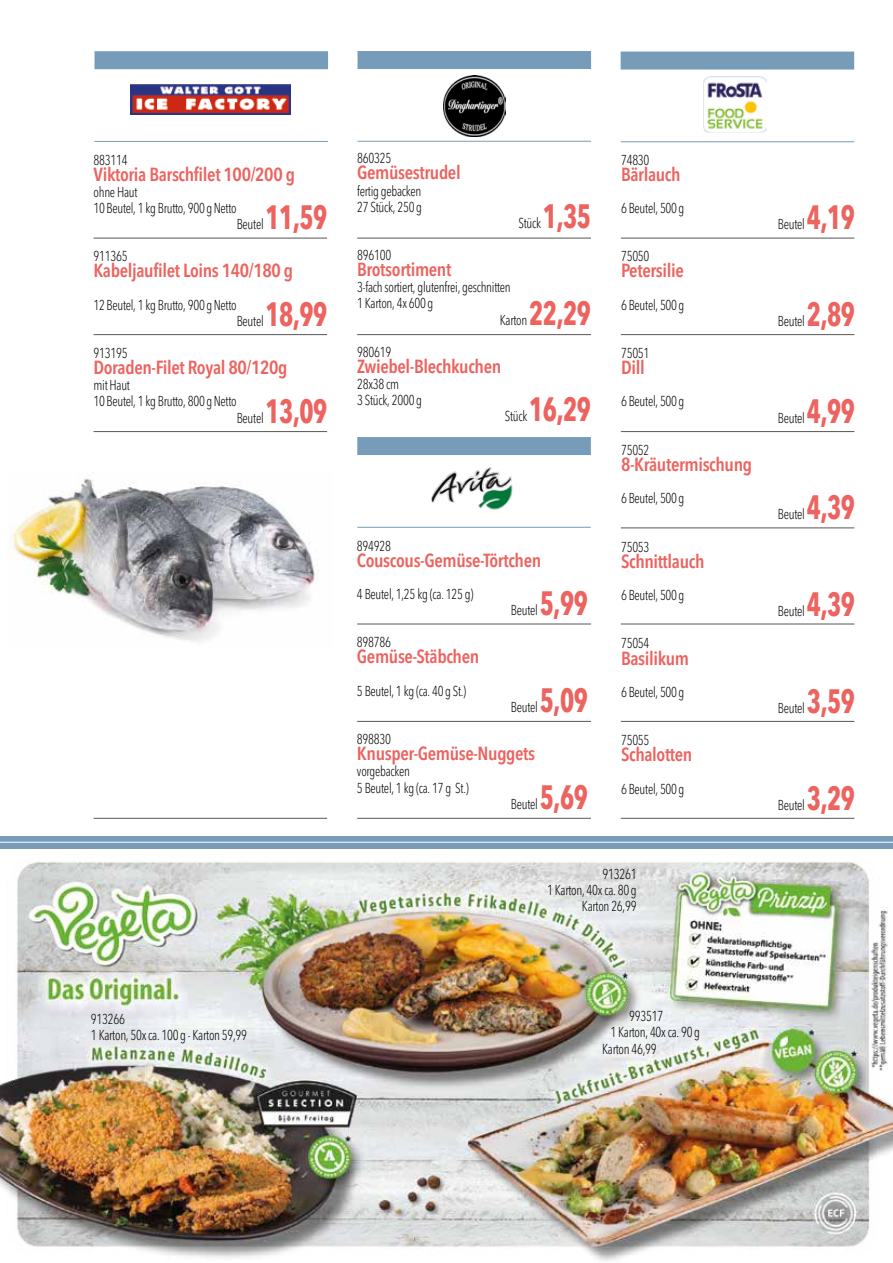
<style>
.page{position:relative;width:893px;height:1263px;background:#fff}
.page>*{position:absolute;margin:0;border:0;box-sizing:border-box;transform-origin:0 0}
.t1{font:700 condensed 33.45px "Avenir Next";letter-spacing:-.02em;color:#ec635f;scale:.81 1}
.t2{font:600 condensed 18.9px "Avenir Next LT Pro";letter-spacing:-.02em;color:#ec635f}
.t3{font:300 condensed 14.25px/16.2px "Avenir Next LT Pro";letter-spacing:-.02em;color:#000;scale:.9 1}
</style>
<div class="page">
<hr style="left:357px;top:141px;width:234px;height:1px;background:#769cba">
<div style="left:357px;top:51px;width:234px;height:18px;background:#769cba"></div>
<img style="left:444px;top:76px;width:61px;height:60px">
<hr style="left:621px;top:141px;width:233px;height:1px;background:#769cba">
<div style="left:621px;top:52px;width:233px;height:18px;background:#769cba"></div>
<img style="left:704px;top:77px;width:62px;height:56px">
<hr style="left:94px;top:141px;width:234px;height:1px;background:#769cba">
<div style="left:94px;top:51px;width:234px;height:18px;background:#769cba"></div>
<img style="left:131px;top:84px;width:160px;height:31px">
<img style="left:0;top:836px;width:893px;height:425px">
<hr style="left:357px;top:527px;width:234px;height:1px;background:#769cba">
<div style="left:357px;top:437px;width:234px;height:18px;background:#769cba"></div>
<img style="left:431px;top:468px;width:82px;height:42px">
<img style="left:10px;top:478px;width:309px;height:164px">
<hr style="left:94px;top:238px;width:233px;height:1px;background:#575756">
<hr style="left:94px;top:334px;width:233px;height:1px;background:#575756">
<hr style="left:94px;top:431px;width:233px;height:1px;background:#575756">
<hr style="left:94px;top:818px;width:233px;height:1px;background:#575756">
<hr style="left:357px;top:238px;width:234px;height:1px;background:#575756">
<hr style="left:357px;top:334px;width:234px;height:1px;background:#575756">
<hr style="left:357px;top:624px;width:234px;height:1px;background:#575756">
<hr style="left:357px;top:721px;width:234px;height:1px;background:#575756">
<hr style="left:357px;top:818px;width:234px;height:1px;background:#575756">
<hr style="left:621px;top:238px;width:233px;height:1px;background:#575756">
<hr style="left:621px;top:334px;width:233px;height:1px;background:#575756">
<hr style="left:621px;top:431px;width:233px;height:1px;background:#575756">
<hr style="left:621px;top:527px;width:233px;height:1px;background:#575756">
<hr style="left:621px;top:624px;width:233px;height:1px;background:#575756">
<hr style="left:621px;top:721px;width:233px;height:1px;background:#575756">
<hr style="left:621px;top:818px;width:233px;height:1px;background:#575756">
<p class="t3" style="left:94px;top:151px;width:39px">883114</p>
<h2 class="t2" style="left:94px;top:163px;width:203px">Viktoria Barschfilet 100/200 g</h2>
<p class="t3" style="left:94px;top:184px;width:161px">ohne Haut<br>10 Beutel, 1 kg Brutto, 900 g Netto</p>
<p class="t3" style="left:237px;top:216px;width:31px">Beutel</p>
<h1 class="t1" style="left:266px;top:197px;width:78px">11,59</h1>
<p class="t3" style="left:94px;top:248px;width:39px">911365</p>
<h2 class="t2" style="left:94px;top:259px;width:201px">Kabeljaufilet Loins 140/180 g</h2>
<p class="t3" style="left:94px;top:297px;width:161px">12 Beutel, 1 kg Brutto, 900 g Netto</p>
<p class="t3" style="left:237px;top:313px;width:31px">Beutel</p>
<h1 class="t1" style="left:266px;top:294px;width:78px">18,99</h1>
<p class="t3" style="left:94px;top:345px;width:39px">913195</p>
<h2 class="t2" style="left:94px;top:356px;width:195px">Doraden-Filet Royal 80/120g</h2>
<p class="t3" style="left:94px;top:377px;width:161px">mit Haut<br>10 Beutel, 1 kg Brutto, 800 g Netto</p>
<p class="t3" style="left:237px;top:409px;width:31px">Beutel</p>
<h1 class="t1" style="left:266px;top:390px;width:78px">13,09</h1>
<p class="t3" style="left:357px;top:150px;width:39px">860325</p>
<h2 class="t2" style="left:357px;top:161px;width:105px">Gemüsestrudel</h2>
<p class="t3" style="left:357px;top:182px;width:73px">fertig gebacken<br>27 Stück, 250 g</p>
<h1 class="t1" style="left:543px;top:196px;width:61px">1,35</h1>
<p class="t3" style="left:518px;top:215px;width:27px">Stück</p>
<p class="t3" style="left:357px;top:247px;width:39px">896100</p>
<h2 class="t2" style="left:357px;top:258px;width:96px">Brotsortiment</h2>
<p class="t3" style="left:357px;top:279px;width:172px">3-fach sortiert, glutenfrei, geschnitten</p>
<p class="t3" style="left:357px;top:295px;width:86px">1 Karton, 4x 600 g</p>
<p class="t3" style="left:500px;top:311px;width:32px">Karton</p>
<h1 class="t1" style="left:529px;top:292px;width:78px">22,29</h1>
<p class="t3" style="left:357px;top:344px;width:39px">980619</p>
<h2 class="t2" style="left:357px;top:355px;width:146px">Zwiebel-Blechkuchen</h2>
<p class="t3" style="left:357px;top:376px;width:73px">28x38 cm<br>3 Stück, 2000 g</p>
<h1 class="t1" style="left:529px;top:389px;width:78px">16,29</h1>
<p class="t3" style="left:505px;top:408px;width:27px">Stück</p>
<p class="t3" style="left:357px;top:537px;width:39px">894928</p>
<h2 class="t2" style="left:357px;top:549px;width:186px">Couscous-Gemüse-Törtchen</h2>
<p class="t3" style="left:357px;top:586px;width:131px">4 Beutel, 1,25 kg (ca. 125 g)</p>
<p class="t3" style="left:511px;top:602px;width:31px">Beutel</p>
<h1 class="t1" style="left:540px;top:583px;width:61px">5,99</h1>
<p class="t3" style="left:357px;top:634px;width:39px">898786</p>
<h2 class="t2" style="left:357px;top:645px;width:124px">Gemüse-Stäbchen</h2>
<p class="t3" style="left:357px;top:683px;width:123px">5 Beutel, 1 kg (ca. 40 g St.)</p>
<h1 class="t1" style="left:540px;top:680px;width:61px">5,09</h1>
<p class="t3" style="left:511px;top:699px;width:31px">Beutel</p>
<p class="t3" style="left:357px;top:731px;width:39px">898830</p>
<h2 class="t2" style="left:357px;top:742px;width:180px">Knusper-Gemüse-Nuggets</h2>
<p class="t3" style="left:357px;top:763px;width:126px">vorgebacken<br>5 Beutel, 1 kg (ca. 17 g St.)</p>
<p class="t3" style="left:511px;top:795px;width:31px">Beutel</p>
<h1 class="t1" style="left:540px;top:776px;width:61px">5,69</h1>
<p class="t3" style="left:621px;top:151px;width:33px">74830</p>
<h2 class="t2" style="left:621px;top:163px;width:61px">Bärlauch</h2>
<p class="t3" style="left:621px;top:200px;width:72px">6 Beutel, 500 g</p>
<p class="t3" style="left:621px;top:248px;width:33px">75050</p>
<h2 class="t2" style="left:621px;top:259px;width:64px">Petersilie</h2>
<p class="t3" style="left:621px;top:297px;width:72px">6 Beutel, 500 g</p>
<p class="t3" style="left:621px;top:345px;width:33px">75051</p>
<h2 class="t2" style="left:621px;top:356px;width:25px">Dill</h2>
<p class="t3" style="left:621px;top:393px;width:72px">6 Beutel, 500 g</p>
<p class="t3" style="left:621px;top:442px;width:33px">75052</p>
<h2 class="t2" style="left:621px;top:453px;width:133px">8-Kräutermischung</h2>
<p class="t3" style="left:621px;top:490px;width:72px">6 Beutel, 500 g</p>
<p class="t3" style="left:621px;top:538px;width:33px">75053</p>
<h2 class="t2" style="left:621px;top:550px;width:85px">Schnittlauch</h2>
<p class="t3" style="left:621px;top:587px;width:72px">6 Beutel, 500 g</p>
<p class="t3" style="left:621px;top:635px;width:33px">75054</p>
<h2 class="t2" style="left:621px;top:646px;width:70px">Basilikum</h2>
<p class="t3" style="left:621px;top:684px;width:72px">6 Beutel, 500 g</p>
<p class="t3" style="left:621px;top:732px;width:33px">75055</p>
<h2 class="t2" style="left:621px;top:743px;width:73px">Schalotten</h2>
<p class="t3" style="left:621px;top:780px;width:72px">6 Beutel, 500 g</p>
<p class="t3" style="left:547px;top:866px;width:101px;text-align:right">913261<br>1 Karton, 40x ca. 80 g<br>Karton 26,99</p>
<h1 class="t1" style="left:807px;top:197px;width:61px">4,19</h1>
<p class="t3" style="left:778px;top:216px;width:31px">Beutel</p>
<h1 class="t1" style="left:807px;top:294px;width:61px">2,89</h1>
<p class="t3" style="left:778px;top:313px;width:31px">Beutel</p>
<h1 class="t1" style="left:807px;top:390px;width:61px">4,99</h1>
<p class="t3" style="left:778px;top:409px;width:31px">Beutel</p>
<h1 class="t1" style="left:807px;top:487px;width:61px">4,39</h1>
<p class="t3" style="left:778px;top:506px;width:31px">Beutel</p>
<h1 class="t1" style="left:807px;top:584px;width:61px">4,39</h1>
<p class="t3" style="left:778px;top:603px;width:31px">Beutel</p>
<h1 class="t1" style="left:807px;top:681px;width:61px">3,59</h1>
<p class="t3" style="left:778px;top:700px;width:31px">Beutel</p>
<h1 class="t1" style="left:807px;top:777px;width:61px">3,29</h1>
<p class="t3" style="left:778px;top:796px;width:31px">Beutel</p>
<p class="t3" style="left:91px;top:1011px;width:175px">913266<br>1 Karton, 50x ca. 100 g - Karton 59,99</p>
<p class="t3" style="left:629px;top:1008px;width:39px">993517</p>
<p class="t3" style="left:610px;top:1024px;width:101px">1 Karton, 40x ca. 90 g</p>
<p class="t3" style="left:602px;top:1040px;width:62px">Karton 46,99</p>
</div>
